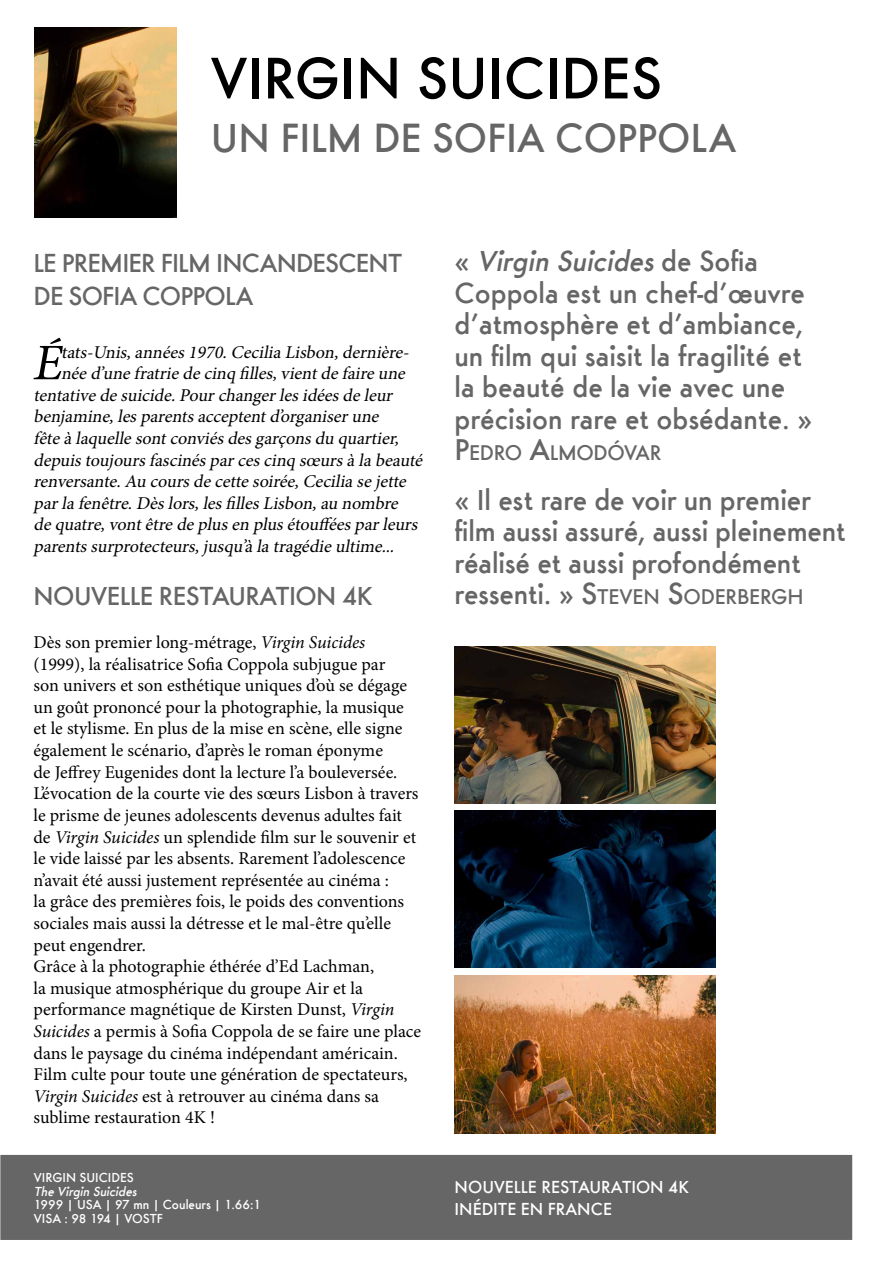
<style>
.page{position:relative;width:893px;height:1263px;background:#fff}
.page>*{position:absolute;margin:0;border:0;box-sizing:border-box;transform-origin:0 0}
.t1{font:500 60.9px "Futura Ridendo";color:#000}
.t2{font:italic 51.3px "Minion Pro";color:#000}
.t3{font:500 42.15px "Futura Ridendo";color:#656665}
.t4{font:500 30px/31.5px "Futura Ridendo";color:#656665}
.t5{font:500 27px/32.4px "Futura Ridendo";letter-spacing:-.03em;color:#656665}
.t6{font:500 22.05px "Futura Ridendo";letter-spacing:-.005em;color:#656665}
.t7{font:18px/21.6px "Minion Pro";color:#000}
.t8{font:italic 18px "Minion Pro";letter-spacing:-.005em;color:#000}
.t9{font:500 18px/21px "Futura Ridendo";color:#fff}
.t10{font:500 13.5px/13.5px "Futura Ridendo";color:#fff}
.t11{font:italic 500 13.5px "Futura Ridendo";color:#fff}
.s1{font-style:italic}
.s2{font-size:31.5px}
.s3{font-size:30px}
</style>
<div class="page">
<img style="left:455px;top:646px;width:260px;height:158px">
<img style="left:34px;top:28px;width:143px;height:190px">
<img style="left:455px;top:810px;width:261px;height:157px">
<img style="left:455px;top:976px;width:260px;height:157px">
<div style="left:1px;top:1156px;width:850px;height:83px;background:#666"></div>
<h1 class="t1" style="left:211px;top:43px;width:453px">VIRGIN SUICIDES</h1>
<h3 class="t3" style="left:211px;top:114px;width:527px">UN FILM DE SOFIA COPPOLA</h3>
<h3 class="t5" style="left:33px;top:247px;width:370px">LE PREMIER FILM INCANDESCENT<br>DE SOFIA COPPOLA</h3>
<h2 class="t2" style="left:32px;top:328px;width:43px">É</h2>
<p class="t8" style="left:61px;top:340px;width:354px">tats-Unis,années1970.CeciliaLisbon,dernière-</p>
<p class="t8" style="left:61px;top:361px;width:350px">néed’unefratriedecinq filles,vientdefaireune</p>
<p class="t8" style="left:33px;top:383px;width:365px">tentativedesuicide.Pourchangerlesidéesdeleur</p>
<p class="t8" style="left:34px;top:405px;width:351px">benj amine,lesparentsacceptentd’organiserune</p>
<p class="t8" style="left:34px;top:426px;width:371px">fêteàlaquellesontconviésdesgarçonsdu quartier,</p>
<p class="t8" style="left:34px;top:448px;width:394px">depuistouj oursfascinésparcescinq sœursàlabeauté</p>
<p class="t8" style="left:34px;top:469px;width:378px">renversante.Au coursdecettesoirée,Ceciliasej ette</p>
<p class="t8" style="left:34px;top:491px;width:370px">parlafenêtre.Dèslors,lesfillesLisbon,au nombre</p>
<p class="t8" style="left:34px;top:513px;width:390px">dequatre,vontêtredeplusen plusétoufféesparleurs</p>
<p class="t8" style="left:34px;top:534px;width:366px">parentssurprotecteurs,jusqu’àlatragédieultime...</p>
<h3 class="t5" style="left:33px;top:580px;width:341px">NOUVELLE RESTAURATION 4K</h3>
<p class="t7" style="left:33px;top:632px;width:389px">Dès son premier long-métrage, <span class="s1">Virgin Suicides<br></span>(1999), la réalisatrice Sofia Coppola subjugue par<br>son univers et son esthétique uniques d’où se dégage un goût prononcé pour la photographie, la musique et le stylisme. En plus de la mise en scène, elle signe également le scénario, d’après le roman éponyme<br>de Jeffrey Eugenides dont la lecture l’a bouleversée.<br>L’évocation de la courte vie des sœurs Lisbon à travers le prisme de jeunes adolescents devenus adultes fait de <span class="s1">Virgin Suicides</span> un splendide film sur le souvenir et le vide laissé par les absents. Rarement l’adolescence n’avait été aussi justement représentée au cinéma :<br>la grâce des premières fois, le poids des conventions sociales mais aussi la détresse et le mal-être qu’elle peut engendrer.<br>Grâce à la photographie éthérée d’Ed Lachman,<br>la musique atmosphérique du groupe Air et la performance magnétique de Kirsten Dunst, <span class="s1">Virgin Suicides</span> a permis à Sofia Coppola de se faire une place dans le paysage du cinéma indépendant américain.<br>Film culte pour toute une génération de spectateurs, <span class="s1">Virgin Suicides</span> est à retrouver au cinéma dans sa sublime restauration 4K !</p>
<p class="t10" style="left:34px;top:1171px;width:101px">VIRGIN SUICIDES</p>
<p class="t11" style="left:34px;top:1183px;width:107px">The Virgin Suicides</p>
<p class="t10" style="left:34px;top:1198px;width:229px">1999 | USA | 97 mn | Couleurs | 1.66:1<br>VISA : 98 194 | VOSTF</p>
<h3 class="t4" style="left:454px;top:245px;width:359px">« <span class="s1">Virgin Suicides</span>d e S o fi a<br>Coppola est un chef-d’œuvre d’atmosphère et d’ambiance, un film qui saisit la fragilité et la beauté de la vie avec une précision rare et obsédante. »</h3>
<p class="t6" style="left:454px;top:440px;width:208px"><span class="s2">P</span>EDRO <span class="s2">A</span>LMODÓVAR</p>
<h3 class="t4" style="left:454px;top:483px;width:393px">« Il est rare de voir un premier film aussi assuré, aussi pleinement réalisé et aussi profondément</h3>
<p class="t6" style="left:454px;top:584px;width:350px"><span class="s3">ressenti. »</span> <span class="s2">S</span>TEVEN <span class="s2">S</span>ODERBERGH</p>
<p class="t9" style="left:455px;top:1177px;width:236px">NOUVELLE RESTAURATION 4K<br>INÉDITE EN FRANCE</p>
</div>
